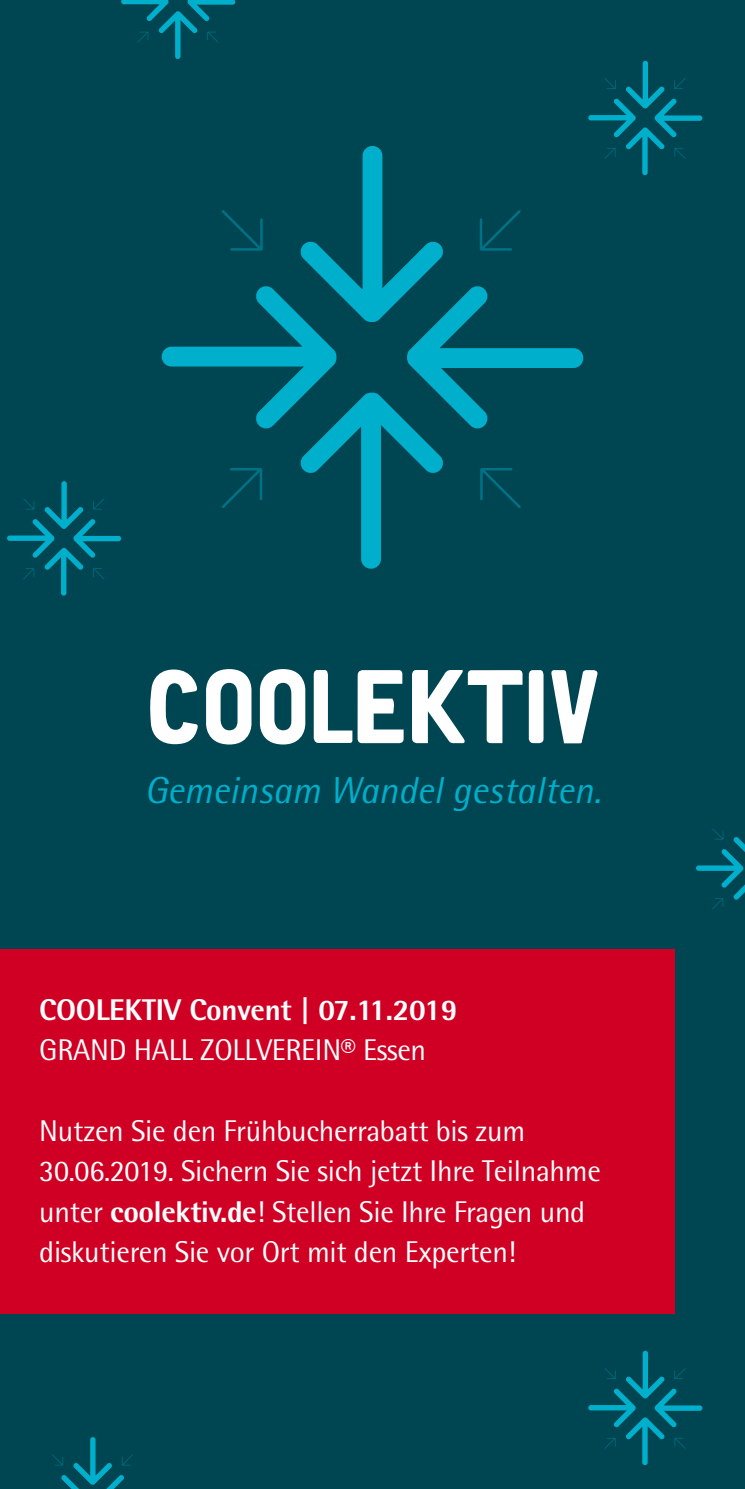
<style>
.page{position:relative;width:745px;height:1489px;background:#fff}
.page>*{position:absolute;margin:0;border:0;box-sizing:border-box;transform-origin:0 0}
.t1{font:105px "CA Aires Pro";color:#fff}
.t2{font:italic 37.5px "Rotis Semi Sans";color:#00afcb}
.t3{font:30px/40.5px "Rotis Semi Sans";letter-spacing:-.01em;color:#fff}
.t4{font:800 30px "Rotis Semi Sans";letter-spacing:-.01em;color:#fff}
.s1{font-weight:800}
</style>
<div class="page">
<div style="left:0;top:0;width:744px;height:1488px;background:#004552"></div>
<svg style="left:7px;top:0;width:696px;height:596px"></svg>
<svg style="left:696px;top:828px;width:48px;height:81px"></svg>
<svg style="left:588px;top:1350px;width:115px;height:116px"></svg>
<svg style="left:52px;top:1437px;width:81px;height:51px"></svg>
<div style="left:0;top:949px;width:674px;height:364px;background:#d00024"></div>
<h1 class="t1" style="left:148px;top:627px;width:455px">COOLEKTIV</h1>
<p class="t2" style="left:144px;top:767px;width:458px">Gemeinsam Wandel gestalten.</p>
<p class="t4" style="left:39px;top:990px;width:419px">COOLEKTIV Convent | 07.11.2019</p>
<p class="t3" style="left:39px;top:1029px;width:388px">GRAND HALL ZOLLVEREIN® Essen</p>
<p class="t3" style="left:39px;top:1110px;width:562px">Nutzen Sie den Frühbucherrabatt bis zum 30.06.2019. Sichern Sie sich jetzt Ihre Teilnahme unter <span class="s1">coolektiv.de</span>! Stellen Sie Ihre Fragen und diskutieren Sie vor Ort mit den Experten!</p>
</div>
